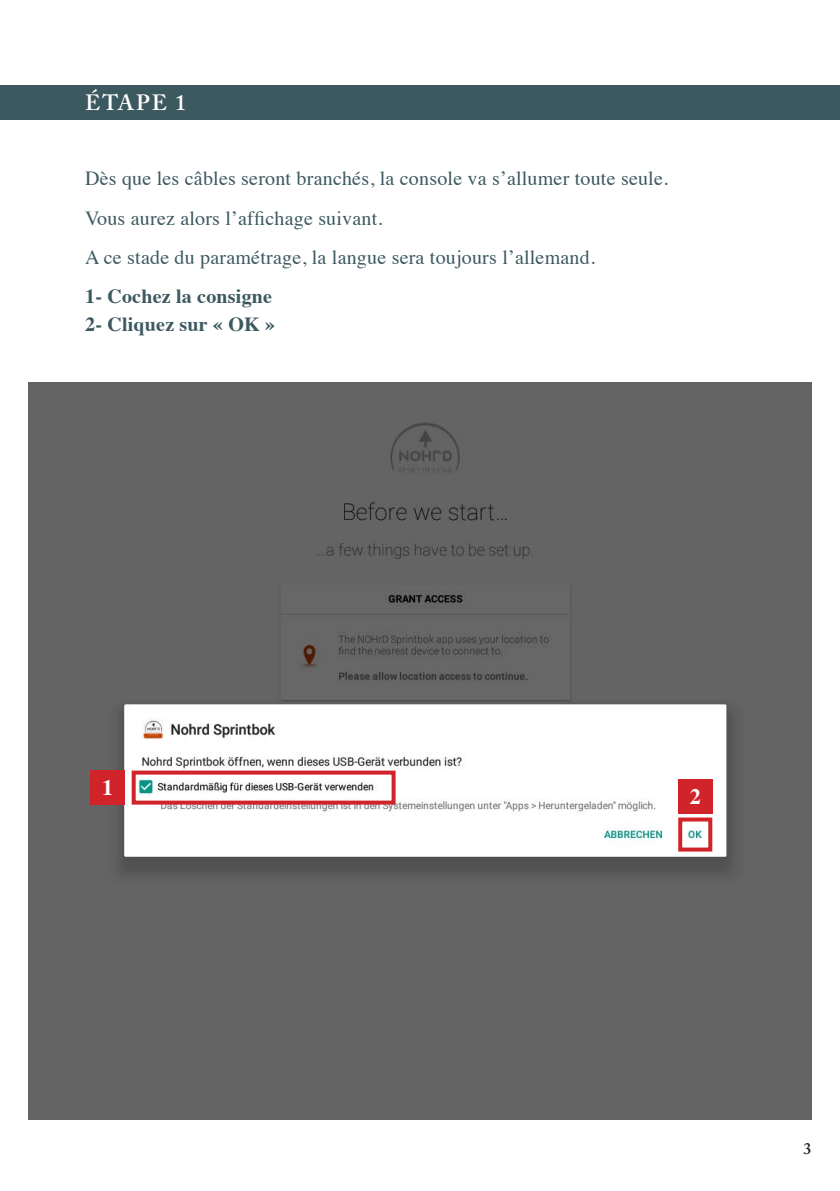
<style>
.page{position:relative;width:840px;height:1191px;background:#fff}
.page>*{position:absolute;margin:0;border:0;box-sizing:border-box;transform-origin:0 0}
.t1{font:600 22px "Adobe Caslon Pro";letter-spacing:.09em;color:#fff}
.t2{font:700 22px "Times";color:#fff}
.t3{font:20px "Times";letter-spacing:.01em;color:#3c595f}
.t4{font:700 20px "Times";letter-spacing:.01em;color:#3c595f}
.t5{font:600 16px "Adobe Caslon Pro";color:#231f20}
</style>
<div class="page">
<div style="left:0;top:85px;width:839px;height:34px;background:#3c595f"></div>
<img style="left:28px;top:382px;width:783px;height:737px">
<div style="left:132px;top:770px;width:263px;height:34px;border:4px solid #d1232a"></div>
<div style="left:91px;top:770px;width:34px;height:34px;background:#d1232a"></div>
<div style="left:677px;top:817px;width:34px;height:34px;border:4px solid #d1232a"></div>
<div style="left:677px;top:780px;width:34px;height:34px;background:#d1232a"></div>
<p class="t1" style="left:85px;top:89px;width:102px">ÉTAPE 1</p>
<p class="t3" style="left:85px;top:160px;width:584px">Dès que les câbles seront branchés, la console va s’allumer toute seule.</p>
<p class="t3" style="left:85px;top:199px;width:299px">Vous aurez alors l’affichage suivant.</p>
<p class="t3" style="left:85px;top:238px;width:511px">A ce stade du paramétrage, la langue sera toujours l’allemand.</p>
<p class="t4" style="left:85px;top:277px;width:188px">1- Cochez la consigne</p>
<p class="t4" style="left:85px;top:305px;width:191px">2- Cliquez sur « OK »</p>
<p class="t2" style="left:102px;top:766px;width:12px">1</p>
<p class="t2" style="left:689px;top:775px;width:12px">2</p>
<p class="t5" style="left:803px;top:1139px;width:9px">3</p>
</div>
